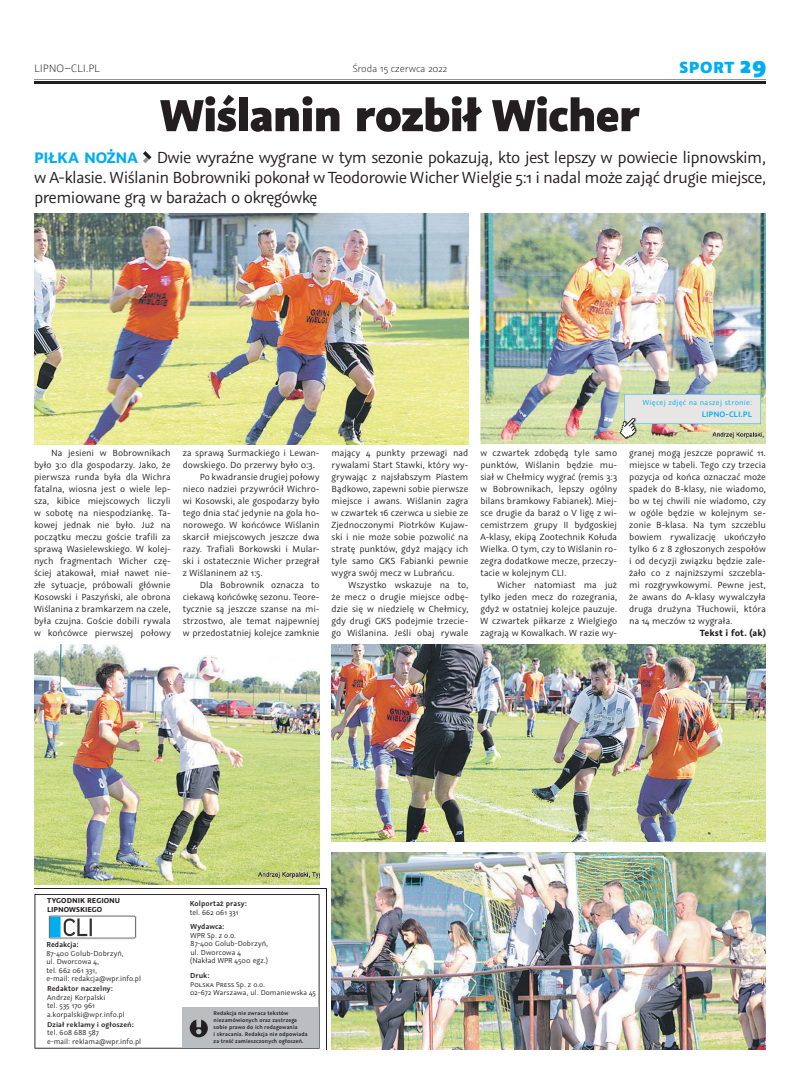
<style>
.page{position:relative;width:800px;height:1078px;background:#fff}
.page>*{position:absolute;margin:0;border:0;box-sizing:border-box;transform-origin:0 0}
.t1{font:800 50px "Graublau Sans";letter-spacing:-.03em;color:#231f20}
.t2{font:18px/20px "Graublau Sans";letter-spacing:-.03em;color:#231f20;text-align:justify}
.t3{font:800 18px "Graublau Sans";letter-spacing:.03em;color:#00aeef}
.t4{font:300 12px "Graublau Sans";color:#231f20}
.t5{font:300 11px "Graublau Sans";color:#231f20}
.t6{font:10px/12px "Graublau Sans";color:#231f20;text-align:justify}
.t7{font:700 10px "Graublau Sans";letter-spacing:.01em;color:#231f20}
.t8{font:600 8.9px "Graublau Sans";color:#00aeef}
.t9{font:8.1px/8.5px "Graublau Sans";letter-spacing:.005em;color:#231f20}
.t10{font:600 8.1px "Graublau Sans";letter-spacing:.01em;color:#231f20}
.t11{font:8.1px "Graublau Sans";letter-spacing:.04em;color:#00aeef}
.t12{font:8px/8.5px "Graublau Sans";letter-spacing:.005em;color:#231f20}
.t13{font:700 8px/8.5px "Graublau Sans";letter-spacing:.005em;color:#231f20}
.t14{font:600 8px "Graublau Sans";letter-spacing:.01em;color:#231f20}
.t15{font:7.9px/8.5px "Graublau Sans";letter-spacing:.005em;color:#231f20}
.t16{font:600 7.7px "Graublau Sans";letter-spacing:.015em;color:#231f20;scale:1.04 1}
.t17{font:600 6.1px/7.1px "Graublau Sans";letter-spacing:.02em;color:#231f20}
.s1{font-size:26px}
.s2{font-weight:700;font-size:17px;color:#00aeef}
</style>
<div class="page">
<hr style="left:34px;top:79px;width:731px;height:1px;background:#939598">
<hr style="left:34px;top:81px;width:731px;height:2px;background:#231f20">
<svg style="left:34px;top:894px;width:285px;height:154px"></svg>
<svg style="left:48px;top:914px;width:88px;height:24px"></svg>
<div style="left:182px;top:1007px;width:136px;height:40px;background:#bcbdc0"></div>
<svg style="left:190px;top:1018px;width:18px;height:19px"></svg>
<svg style="left:196px;top:1018px;width:5px;height:16px"></svg>
<svg style="left:143px;top:151px;width:8px;height:12px"></svg>
<hr style="left:34px;top:888px;width:292px;height:1px;background:#231f20">
<hr style="left:326px;top:888px;width:1px;height:161px;background:#231f20">
<img style="left:34px;top:213px;width:434px;height:231px">
<img style="left:480px;top:213px;width:285px;height:231px">
<img style="left:34px;top:644px;width:285px;height:240px">
<img style="left:331px;top:644px;width:434px;height:196px">
<img style="left:331px;top:852px;width:434px;height:197px">
<img style="left:619px;top:394px;width:141px;height:45px">
<p class="t4" style="left:34px;top:61px;width:67px">LIPNO–CLI.PL</p>
<p class="t5" style="left:352px;top:62px;width:96px">Środa 15 czerwca 2022</p>
<h2 class="t3" style="left:679px;top:55px;width:88px">SPORT <span class="s1">29</span></h2>
<h1 class="t1" style="left:160px;top:82px;width:481px">Wiślanin rozbił Wicher</h1>
<p class="t2" style="left:34px;top:147px;width:733px"><span class="s2">PIŁKA NOŻNA</span> Dwie wyraźne wygrane w tym sezonie pokazują, kto jest lepszy w powiecie lipnowskim, w A-klasie. Wiślanin Bobrowniki pokonał w Teodorowie Wicher Wielgie 5:1 i nadal może zająć drugie miejsce, premiowane grą w barażach o okręgówkę</p>
<p class="t11" style="left:642px;top:397px;width:111px">Więcej zdjęć na naszej stronie:</p>
<p class="t8" style="left:701px;top:408px;width:52px">LIPNO-CLI.PL</p>
<p class="t6" style="left:34px;top:447px;width:138px;text-indent:17px">Na jesieni w Bobrownikach było 3:0 dla gospodarzy. Jako, że pierwsza runda była dla Wichra fatalna, wiosna jest o wiele lep&shy;sza, kibice miejscowych liczyli w sobotę na niespodziankę. Ta&shy;kowej jednak nie było. Już na początku meczu goście trafili za sprawą Wasielewskiego. W kolej&shy;nych fragmentach Wicher czę&shy;ściej atakował, miał nawet nie&shy;złe sytuacje, próbowali głównie Kosowski i Paszyński, ale obrona Wiślanina z bramkarzem na czele, była czujna. Goście dobili rywala w końcówce pierwszej połowy</p>
<p class="t6" style="left:183px;top:447px;width:138px">za sprawą Surmackiego i Lewan-</p>
<p class="t6" style="left:183px;top:459px;width:134px">dowskiego. Do przerwy było 0:3.</p>
<p class="t6" style="left:200px;top:471px;width:121px">Po kwadransie drugiej połowy</p>
<p class="t6" style="left:183px;top:483px;width:138px">nieco nadziei przywrócił Wichro-</p>
<p class="t6" style="left:183px;top:495px;width:138px">wi Kosowski, ale gospodarzy było</p>
<p class="t6" style="left:183px;top:507px;width:138px">tego dnia stać jedynie na gola ho-</p>
<p class="t6" style="left:183px;top:519px;width:138px">norowego. W końcówce Wiślanin</p>
<p class="t6" style="left:183px;top:531px;width:138px">skarcił miejscowych jeszcze dwa</p>
<p class="t6" style="left:183px;top:543px;width:138px">razy. Trafiali Borkowski i Mular-</p>
<p class="t6" style="left:183px;top:555px;width:138px">ski i ostatecznie Wicher przegrał</p>
<p class="t6" style="left:183px;top:567px;width:82px">z Wiślaninem aż 1:5.</p>
<p class="t6" style="left:200px;top:579px;width:121px">Dla Bobrownik oznacza to</p>
<p class="t6" style="left:183px;top:591px;width:138px">ciekawą końcówkę sezonu. Teore-</p>
<p class="t6" style="left:183px;top:603px;width:138px">tycznie są jeszcze szanse na mi-</p>
<p class="t6" style="left:183px;top:615px;width:138px">strzostwo, ale temat najpewniej</p>
<p class="t6" style="left:183px;top:627px;width:138px">w przedostatniej kolejce zamknie</p>
<p class="t6" style="left:331px;top:447px;width:138px">mający 4 punkty przewagi nad rywalami Start Stawki, który wy&shy;grywając z najsłabszym Piastem Bądkowo, zapewni sobie pierwsze miejsce i awans. Wiślanin zagra w czwartek 16 czerwca u siebie ze Zjednoczonymi Piotrków Kujaw&shy;ski i nie może sobie pozwolić na stratę punktów, gdyż mający ich tyle samo GKS Fabianki pewnie wygra swój mecz w Lubrańcu.</p>
<p class="t6" style="left:331px;top:579px;width:138px;text-indent:17px">Wszystko wskazuje na to, że mecz o drugie miejsce odbę&shy;dzie się w niedzielę w Chełmicy, gdy drugi GKS podejmie trzecie&shy;go Wiślanina. Jeśli obaj rywale</p>
<p class="t6" style="left:480px;top:447px;width:138px">w czwartek zdobędą tyle samo punktów, Wiślanin będzie mu&shy;siał w Chełmicy wygrać (remis 3:3 w Bobrownikach, lepszy ogólny bilans bramkowy Fabianek). Miej&shy;sce drugie da baraż o V ligę z wi&shy;cemistrzem grupy II bydgoskiej A-klasy, ekipą Zootechnik Kołuda Wielka. O tym, czy to Wiślanin ro&shy;zegra dodatkowe mecze, przeczy&shy;tacie w kolejnym CLI.</p>
<p class="t6" style="left:480px;top:579px;width:138px;text-indent:17px">Wicher natomiast ma już tylko jeden mecz do rozegrania, gdyż w ostatniej kolejce pauzuje.<br>W czwartek piłkarze z Wielgiego zagrają w Kowalkach. W razie wy-</p>
<p class="t6" style="left:629px;top:447px;width:138px">granej mogą jeszcze poprawić 11. miejsce w tabeli. Tego czy trzecia pozycja od końca oznaczać może spadek do B-klasy, nie wiadomo, bo w tej chwili nie wiadomo, czy w ogóle będzie w kolejnym se&shy;zonie B-klasa. Na tym szczeblu bowiem rywalizację ukończyło tylko 6 z 8 zgłoszonych zespołów i od decyzji związku będzie zale&shy;żało co z najniższymi szczebla&shy;mi rozgrywkowymi. Pewne jest, że awans do A-klasy wywalczyła druga drużyna Tłuchowii, która na 14 meczów 12 wygrała.</p>
<p class="t7" style="left:699px;top:626px;width:68px">Tekst i fot. (ak)</p>
<p class="t13" style="left:47px;top:896px;width:75px">TYGODNIK REGIONU<br>LIPNOWSKIEGO</p>
<p class="t10" style="left:46px;top:939px;width:34px">Redakcja:</p>
<p class="t9" style="left:46px;top:948px;width:96px">87-400 Golub-Dobrzyń,<br>ul. Dworcowa 4,<br>tel. 662 061 331,<br>e-mail: redakcja@wpr.info.pl</p>
<p class="t14" style="left:47px;top:983px;width:67px">Redaktor naczelny:</p>
<p class="t12" style="left:47px;top:992px;width:79px">Andrzej Korpalski<br>tel. 535 170 961 a.korpalski@wpr.info.pl</p>
<p class="t16" style="left:47px;top:1019px;width:85px">Dział reklamy i ogłoszeń:</p>
<p class="t9" style="left:47px;top:1028px;width:96px">tel. 608 688 587<br>e-mail: reklama@wpr.info.pl</p>
<p class="t10" style="left:190px;top:898px;width:59px">Kolportaż prasy:</p>
<p class="t9" style="left:190px;top:907px;width:50px">tel. 662 061 331</p>
<p class="t10" style="left:190px;top:921px;width:35px">Wydawca:</p>
<p class="t9" style="left:190px;top:930px;width:79px">WPR Sp. z o.o.<br>87-400 Golub-Dobrzyń, ul. Dworcowa 4 (Nakład WPR 4500 egz.)</p>
<p class="t10" style="left:190px;top:970px;width:21px">Druk:</p>
<p class="t15" style="left:190px;top:979px;width:127px">Polska Press Sp. z o.o.<br>02-672 Warszawa, ul. Domaniewska 45</p>
<p class="t17" style="left:213px;top:1009px;width:95px">Redakcja nie zwraca tekstów niezamówionych oraz zastrzega sobie prawo do ich redagowania<br>i skracania. Redakcja nie odpowiada za treść zamieszczonych ogłoszeń.</p>
</div>
